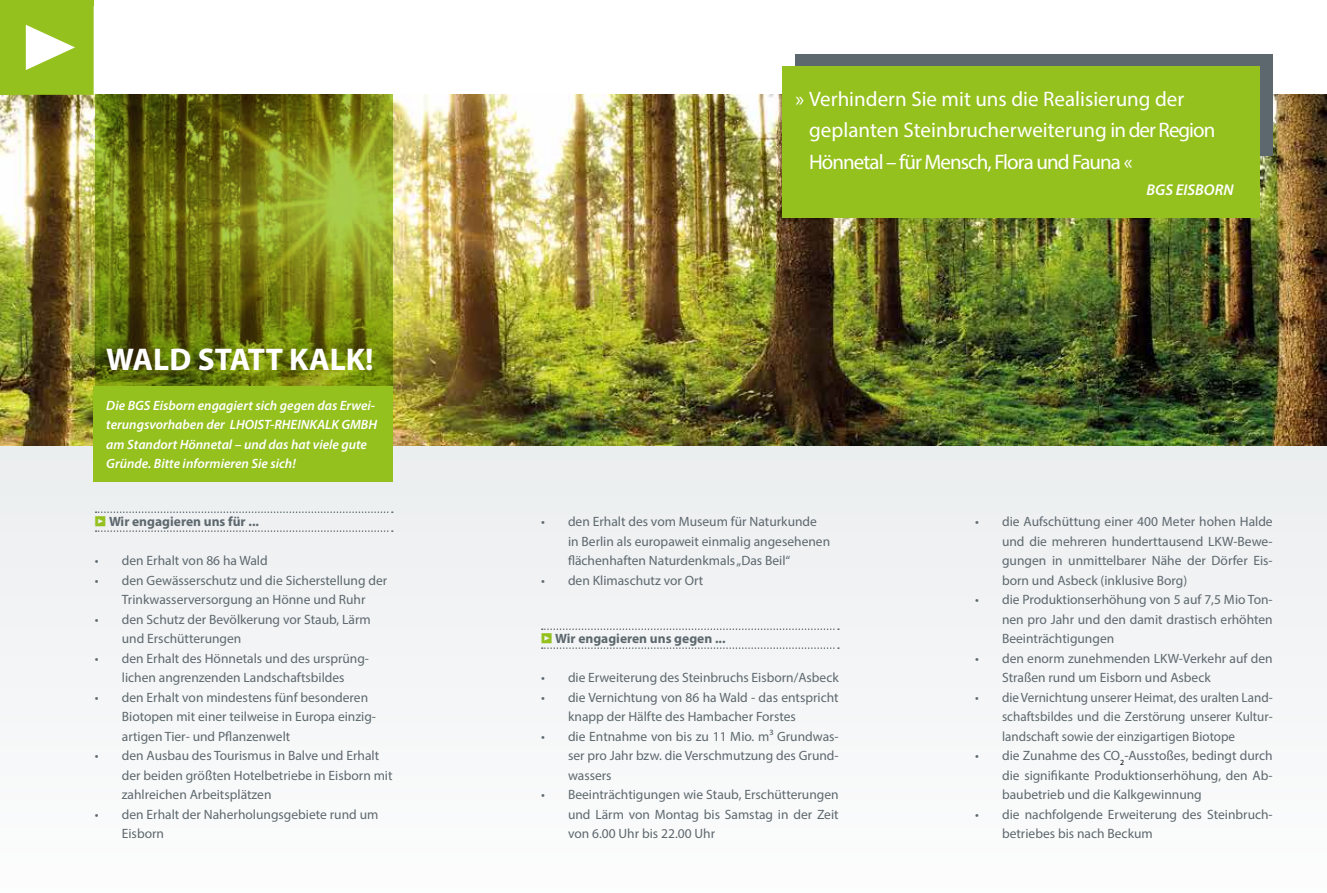
<style>
.page{position:relative;width:1327px;height:893px;background:#fff}
.page>*{position:absolute;margin:0;border:0;box-sizing:border-box;transform-origin:0 0}
.t1{font:700 31.5px "Myriad Pro";color:#fff}
.t2{font:21px/31.7px "Myriad Pro";color:#fff}
.t3{font:italic 600 15.6px "Myriad Pro";color:#fff}
.t4{font:13.5px/19.5px "Myriad Pro";color:#5d686e}
.t5{font:italic 600 13.5px/19.5px "Myriad Pro";color:#fff}
.t6{font:700 13.5px "Myriad Pro";color:#5d686e}
.s1{font-family:"Meta Black Expert";font-weight:400;color:#95c11f}
</style>
<div class="page">
<div style="left:0;top:95px;width:1327px;height:798px;background:#f4f5f6"></div>
<img style="left:0;top:95px;width:1327px;height:350px">
<svg style="left:96px;top:511px;width:297px;height:2px"></svg>
<svg style="left:96px;top:530px;width:297px;height:2px"></svg>
<svg style="left:95px;top:95px;width:297px;height:291px"></svg>
<svg style="left:542px;top:628px;width:297px;height:2px"></svg>
<svg style="left:542px;top:647px;width:297px;height:2px"></svg>
<div style="left:795px;top:54px;width:477px;height:102px;background:#5d686e"></div>
<div style="left:782px;top:67px;width:477px;height:151px;background:#95c11f"></div>
<div style="left:94px;top:386px;width:298px;height:96px;background:#95c11f"></div>
<svg style="left:17px;top:5px;width:77px;height:90px"></svg>
<div style="left:0;top:0;width:17px;height:95px;background:#95c11f"></div>
<div style="left:0;top:0;width:94px;height:5px;background:#95c11f"></div>
<h1 class="t1" style="left:106px;top:339px;width:269px">WALD STATT KALK!</h1>
<p class="t5" style="left:106px;top:395px;width:272px">Die BGS Eisborn engagiert sich gegen das Erwei&shy;terungsvorhaben der LHOIST-RHEINKALK GMBH am Standort Hönnetal – und das hat viele gute Gründe. Bitte informieren Sie sich!</p>
<p class="t6" style="left:95px;top:513px;width:166px"><span class="s1">z</span> Wir engagieren uns für ...</p>
<p class="t4" style="left:95px;top:551px;width:174px">• den Erhalt von 86 ha Wald</p>
<p class="t4" style="left:95px;top:570px;width:294px;text-align:center">• den Gewässerschutz und die Sicherstellung der<br>Trinkwasserversorgung an Hönne und Ruhr</p>
<p class="t4" style="left:122px;top:609px;width:250px;text-indent:-27px">• den Schutz der Bevölkerung vor Staub, Lärm und Erschütterungen</p>
<p class="t4" style="left:95px;top:648px;width:276px;text-align:center">• den Erhalt des Hönnetals und des ursprüng&shy;lichen angrenzenden Landschaftsbildes</p>
<p class="t4" style="left:122px;top:687px;width:256px;text-indent:-27px">• den Erhalt von mindestens fünf besonderen<br>Biotopen mit einer teilweise in Europa einzig&shy;artigen Tier- und Pflanzenwelt</p>
<p class="t4" style="left:122px;top:746px;width:272px;text-indent:-27px">• den Ausbau des Tourismus in Balve und Erhalt der beiden größten Hotelbetriebe in Eisborn mit zahlreichen Arbeitsplätzen</p>
<p class="t4" style="left:122px;top:804px;width:258px;text-indent:-27px">• den Erhalt der Naherholungsgebiete rund um<br>Eisborn</p>
<h2 class="t2" style="left:809px;top:83px;width:408px;text-indent:-14px">» Verhindern Sie mit uns die Realisierung der geplanten Steinbrucherweiterung in der Region<br>Hönnetal – für Mensch, Flora und Fauna «</h2>
<p class="t3" style="left:1146px;top:180px;width:89px">BGS EISBORN</p>
<p class="t4" style="left:568px;top:512px;width:264px;text-indent:-27px">• den Erhalt des vom Museum für Naturkunde in Berlin als europaweit einmalig angesehenen flächenhaften Naturdenkmals „Das Beil“</p>
<p class="t4" style="left:541px;top:570px;width:164px">• den Klimaschutz vor Ort</p>
<p class="t6" style="left:541px;top:630px;width:186px"><span class="s1">z</span> Wir engagieren uns gegen ...</p>
<p class="t4" style="left:541px;top:668px;width:299px">• die Erweiterung des Steinbruchs Eisborn/Asbeck</p>
<p class="t4" style="left:568px;top:687px;width:272px;text-indent:-27px">• die Vernichtung von 86 ha Wald - das entspricht knapp der Hälfte des Hambacher Forstes</p>
<p class="t4" style="left:568px;top:726px;width:272px;text-align:justify;text-indent:-27px">• die Entnahme von bis zu 11 Mio. m³ Grundwas&shy;ser pro Jahr bzw. die Verschmutzung des Grund&shy;wassers</p>
<p class="t4" style="left:568px;top:785px;width:272px;text-align:justify;text-indent:-27px">• Beeinträchtigungen wie Staub, Erschütterungen und Lärm von Montag bis Samstag in der Zeit von 6.00 Uhr bis 22.00 Uhr</p>
<p class="t4" style="left:1002px;top:512px;width:272px;text-align:justify;text-indent:-27px">• die Aufschüttung einer 400 Meter hohen Halde und die mehreren hunderttausend LKW-Bewe&shy;gungen in unmittelbarer Nähe der Dörfer Eis&shy;born und Asbeck (inklusive Borg)</p>
<p class="t4" style="left:1002px;top:590px;width:272px;text-align:justify;text-indent:-27px">• die Produktionserhöhung von 5 auf 7,5 Mio Ton&shy;nen pro Jahr und den damit drastisch erhöhten Beeinträchtigungen</p>
<p class="t4" style="left:1002px;top:648px;width:272px;text-indent:-27px">• den enorm zunehmenden LKW-Verkehr auf den<br>Straßen rund um Eisborn und Asbeck</p>
<p class="t4" style="left:1002px;top:687px;width:272px;text-align:justify;text-indent:-27px">• die Vernichtung unserer Heimat, des uralten Land&shy;schaftsbildes und die Zerstörung unserer Kultur&shy;landschaft sowie der einzigartigen Biotope</p>
<p class="t4" style="left:1002px;top:746px;width:272px;text-align:justify;text-indent:-27px">• die Zunahme des CO<sub>2</sub>-Ausstoßes, bedingt durch die signifikante Produktionserhöhung, den Ab&shy;baubetrieb und die Kalkgewinnung</p>
<p class="t4" style="left:1002px;top:804px;width:272px;text-indent:-27px">• die nachfolgende Erweiterung des Steinbruch&shy;betriebes bis nach Beckum</p>
</div>
